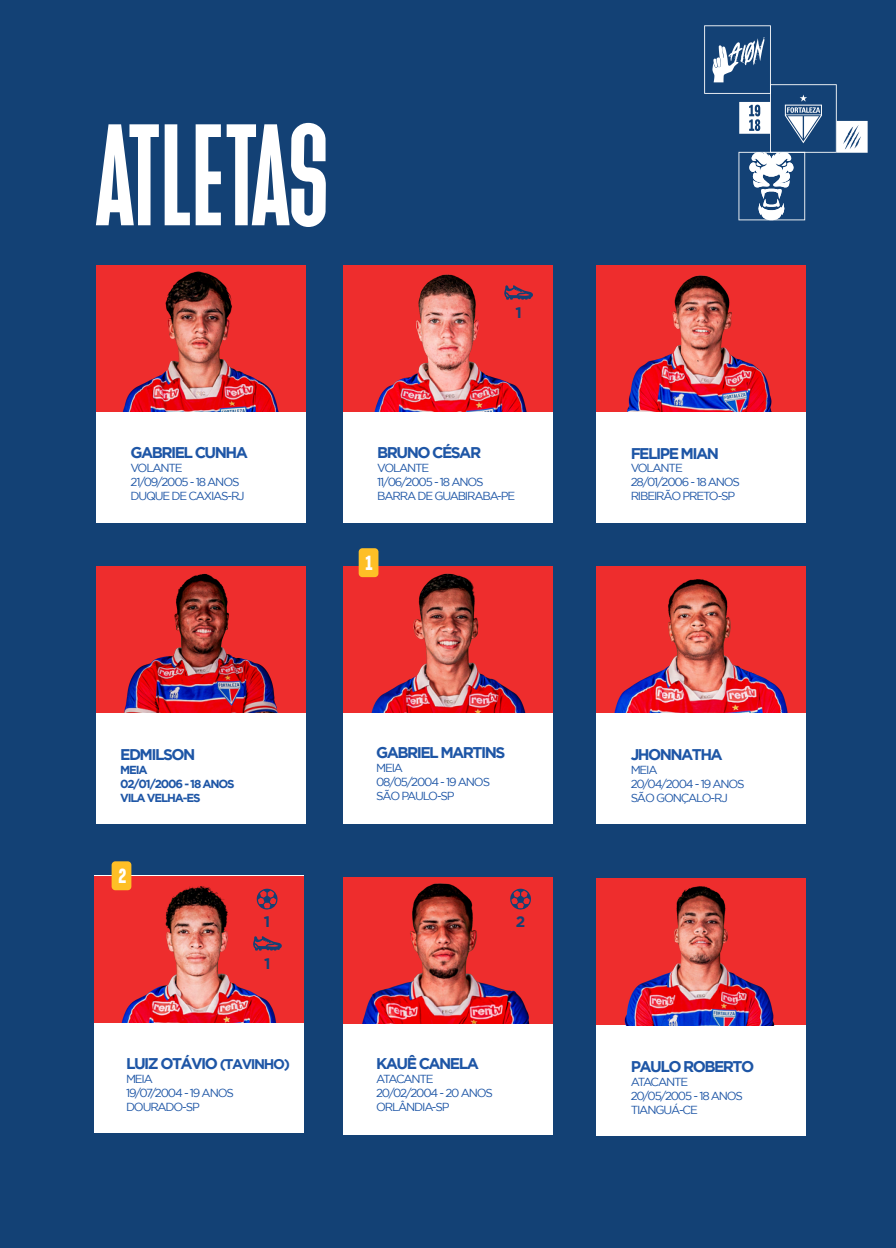
<style>
.page{position:relative;width:896px;height:1248px;background:#fff}
.page>*{position:absolute;margin:0;border:0;box-sizing:border-box;transform-origin:0 0}
.t1{font:144.2px "Devant Horgen";letter-spacing:-.035em;color:#fff}
.t2{font:700 17.8px "Formula Condensed";color:#fff}
.t3{font:700 15.4px "Gotham";letter-spacing:-.1em;color:#1e56a6}
.t4{font:700 15.2px "Gotham";color:#134175}
.t5{font:11.6px/14px "Gotham";letter-spacing:-.1em;color:#1e56a6}
.t6{font:700 11.6px/14px "Gotham";letter-spacing:-.1em;color:#1e56a6}
.s1{font-size:14px}
</style>
<div class="page">
<div style="left:0;top:0;width:896px;height:1247px;background:#134175"></div>
<svg style="left:704px;top:25px;width:163px;height:196px"></svg>
<div style="left:343px;top:265px;width:210px;height:257px;background:#fff"></div>
<img style="left:343px;top:265px;width:210px;height:147px">
<div style="left:94px;top:875px;width:209px;height:257px;background:#fff"></div>
<img style="left:94px;top:875px;width:209px;height:147px">
<div style="left:96px;top:265px;width:210px;height:257px;background:#fff"></div>
<img style="left:96px;top:265px;width:210px;height:147px">
<div style="left:596px;top:566px;width:210px;height:257px;background:#fff"></div>
<img style="left:596px;top:566px;width:210px;height:147px">
<div style="left:343px;top:876px;width:210px;height:258px;background:#fff"></div>
<div style="left:343px;top:876px;width:210px;height:147px;background:#ee2d2d"></div>
<img style="left:362px;top:883px;width:168px;height:140px">
<div style="left:343px;top:566px;width:210px;height:257px;background:#fff"></div>
<img style="left:343px;top:567px;width:210px;height:146px">
<div style="left:596px;top:265px;width:210px;height:257px;background:#fff"></div>
<img style="left:596px;top:265px;width:210px;height:147px">
<div style="left:596px;top:878px;width:210px;height:257px;background:#fff"></div>
<img style="left:596px;top:878px;width:210px;height:147px">
<div style="left:96px;top:566px;width:210px;height:257px;background:#fff"></div>
<img style="left:96px;top:566px;width:210px;height:147px">
<svg style="left:510px;top:888px;width:21px;height:22px"></svg>
<svg style="left:504px;top:282px;width:39px;height:21px"></svg>
<div style="left:359px;top:548px;width:19px;height:29px;background:#febf26;border-radius:4px"></div>
<svg style="left:256px;top:888px;width:21px;height:22px"></svg>
<div style="left:112px;top:861px;width:19px;height:29px;background:#febf26;border-radius:4px"></div>
<svg style="left:253px;top:928px;width:35px;height:22px"></svg>
<h1 class="t1" style="left:92px;top:99px;width:240px">ATLETAS</h1>
<h3 class="t4" style="left:515px;top:303px;width:8px">1</h3>
<h3 class="t3" style="left:130px;top:444px;width:119px">GABRIEL CUNHA</h3>
<p class="t5" style="left:130px;top:461px;width:116px">VOLANTE<br>21/09/2005 - 18 ANOS<br>DUQUE DE CAXIAS-RJ</p>
<h3 class="t3" style="left:377px;top:444px;width:105px">BRUNO CÉSAR</h3>
<p class="t5" style="left:377px;top:461px;width:139px">VOLANTE<br>11/06/2005 - 18 ANOS<br>BARRA DE GUABIRABA-PE</p>
<h2 class="t2" style="left:366px;top:552px;width:8px">1</h2>
<h3 class="t3" style="left:120px;top:745px;width:77px">EDMILSON</h3>
<p class="t6" style="left:120px;top:762px;width:116px">MEIA<br>02/01/2006 - 18 ANOS<br>VILA VELHA-ES</p>
<h2 class="t2" style="left:119px;top:865px;width:9px">2</h2>
<h3 class="t4" style="left:264px;top:913px;width:8px">1</h3>
<h3 class="t4" style="left:264px;top:954px;width:8px">1</h3>
<h3 class="t3" style="left:126px;top:1054px;width:165px">LUIZ OTÁVIO <span class="s1">(TAVINHO)</span></h3>
<p class="t5" style="left:126px;top:1071px;width:109px">MEIA<br>19/07/2004 - 19 ANOS<br>DOURADO-SP</p>
<h3 class="t3" style="left:376px;top:744px;width:131px">GABRIEL MARTINS</h3>
<p class="t5" style="left:376px;top:761px;width:115px">MEIA<br>08/05/2004 - 19 ANOS<br>SÃO PAULO-SP</p>
<h3 class="t4" style="left:516px;top:913px;width:11px">2</h3>
<h3 class="t3" style="left:376px;top:1054px;width:104px">KAUÊ CANELA</h3>
<p class="t5" style="left:376px;top:1071px;width:118px">ATACANTE<br>20/02/2004 - 20 ANOS<br>ORLÂNDIA-SP</p>
<h3 class="t3" style="left:631px;top:444px;width:90px">FELIPE MIAN</h3>
<p class="t5" style="left:631px;top:461px;width:111px">VOLANTE<br>28/01/2006 - 18 ANOS<br>RIBEIRÃO PRETO-SP</p>
<h3 class="t3" style="left:631px;top:745px;width:94px">JHONNATHA</h3>
<p class="t5" style="left:631px;top:762px;width:115px">MEIA<br>20/04/2004 - 19 ANOS<br>SÃO GONÇALO-RJ</p>
<h3 class="t3" style="left:631px;top:1057px;width:125px">PAULO ROBERTO</h3>
<p class="t5" style="left:631px;top:1074px;width:114px">ATACANTE<br>20/05/2005 - 18 ANOS<br>TIANGUÁ-CE</p>
</div>
